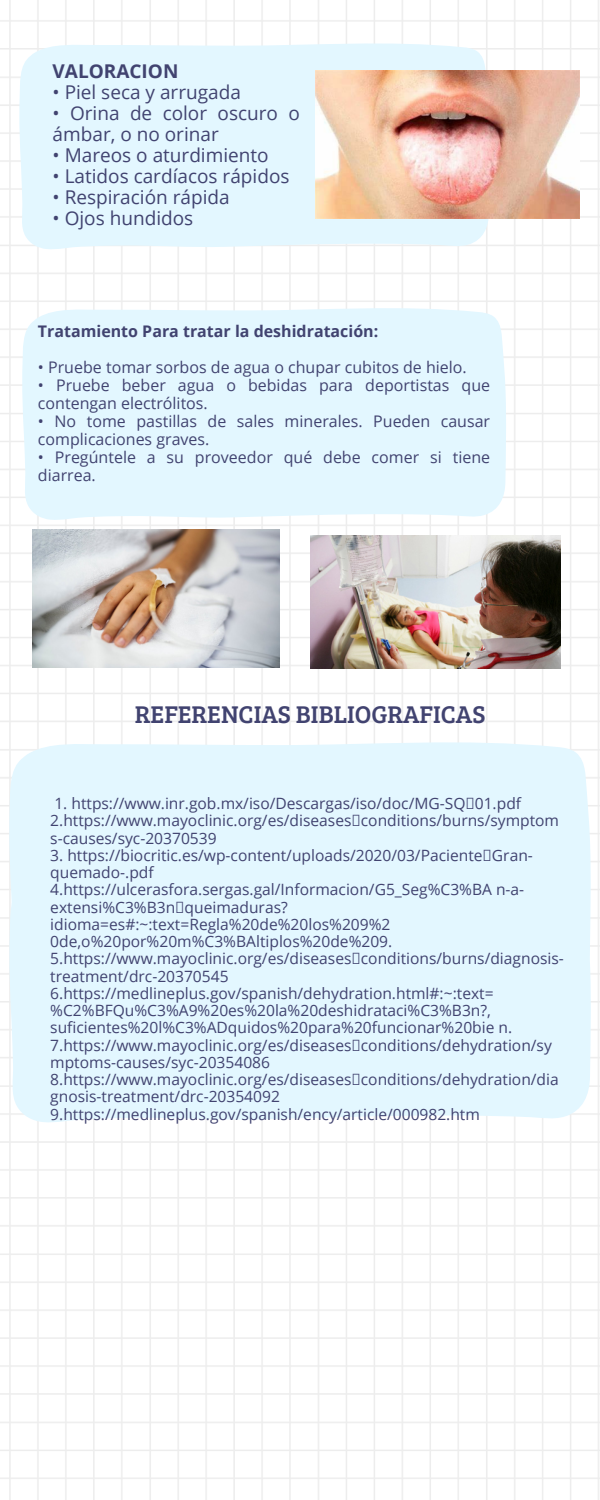
<style>
.page{position:relative;width:600px;height:1500px;background:#fff}
.page>*{position:absolute;margin:0;border:0;box-sizing:border-box;transform-origin:0 0}
.t1{font:25px "Bree Serif";color:#414370}
.t2{font:19px/21px "Open Sans";color:#414370}
.t3{font:700 19px "Open Sans";color:#414370}
.t4{font:16px/18px "Open Sans";color:#414370}
.t5{font:700 16px "Open Sans";color:#414370}
.t6{font:15.6px/17.2px "Open Sans";color:#414370}
</style>
<div class="page">
<img style="left:0;top:0;width:600px;height:1500px">
<svg style="left:19px;top:40px;width:471px;height:210px;background:#e4f7fe"></svg>
<div style="left:8px;top:738px;width:583px;height:260px;background:#e3f7ff"></div>
<div style="left:9px;top:864px;width:582px;height:259px;background:#e3f7ff"></div>
<div style="left:22px;top:304px;width:485px;height:217px;background:#e3f7ff"></div>
<img style="left:316px;top:71px;width:263px;height:147px">
<img style="left:33px;top:529px;width:246px;height:139px">
<img style="left:310px;top:536px;width:250px;height:132px">
<p class="t3" style="left:53px;top:58px;width:127px">VALORACION</p>
<p class="t2" style="left:53px;top:81px;width:190px">• Piel seca y arrugada</p>
<p class="t2" style="left:53px;top:102px;width:249px">• Orina de color oscuro o ámbar, o no orinar</p>
<p class="t2" style="left:53px;top:144px;width:218px">• Mareos o aturdimiento</p>
<p class="t2" style="left:53px;top:165px;width:238px">• Latidos cardíacos rápidos</p>
<p class="t2" style="left:53px;top:186px;width:179px">• Respiración rápida</p>
<p class="t2" style="left:53px;top:207px;width:142px">• Ojos hundidos</p>
<p class="t5" style="left:38px;top:320px;width:342px">Tratamiento Para tratar la deshidratación:</p>
<p class="t4" style="left:38px;top:358px;width:430px">• Pruebe tomar sorbos de agua o chupar cubitos de hielo.</p>
<p class="t4" style="left:38px;top:376px;width:454px">• Pruebe beber agua o bebidas para deportistas que contengan electrólitos.</p>
<p class="t4" style="left:38px;top:412px;width:454px">• No tome pastillas de sales minerales. Pueden causar complicaciones graves.</p>
<p class="t4" style="left:38px;top:448px;width:454px">• Pregúntele a su proveedor qué debe comer si tiene diarrea.</p>
<p class="t1" style="left:135px;top:696px;width:352px">REFERENCIAS BIBLIOGRAFICAS</p>
<p class="t6" style="left:54px;top:794px;width:468px">1. https://www.inr.gob.mx/iso/Descargas/iso/doc/MG-SQ 01.pdf</p>
<h3 class="t6" style="left:50px;top:812px;width:510px">2.https://www.mayoclinic.org/es/diseases conditions/burns/symptom s-causes/syc-20370539</h3>
<p class="t6" style="left:50px;top:846px;width:484px">3. https://biocritic.es/wp-content/uploads/2020/03/Paciente Gran&shy;quemado-.pdf</p>
<p class="t6" style="left:50px;top:881px;width:476px">4.https://ulcerasfora.sergas.gal/Informacion/G5_Seg%C3%BA n-a&shy;extensi%C3%B3n queimaduras? idioma=es#:~:text=Regla%20de%20los%209%2<br>0de,o%20por%20m%C3%BAltiplos%20de%209.</p>
<p class="t6" style="left:50px;top:950px;width:515px">5.https://www.mayoclinic.org/es/diseases conditions/burns/diagnosis&shy;treatment/drc-20370545</p>
<p class="t6" style="left:50px;top:984px;width:463px">6.https://medlineplus.gov/spanish/dehydration.html#:~:text= %C2%BFQu%C3%A9%20es%20la%20deshidrataci%C3%B3n?, suficientes%20l%C3%ADquidos%20para%20funcionar%20bie n.</p>
<p class="t6" style="left:50px;top:1036px;width:503px">7.https://www.mayoclinic.org/es/diseases conditions/dehydration/sy mptoms-causes/syc-20354086</p>
<p class="t6" style="left:50px;top:1070px;width:510px">8.https://www.mayoclinic.org/es/diseases conditions/dehydration/dia gnosis-treatment/drc-20354092</p>
<h1 class="t6" style="left:50px;top:1105px;width:431px">9.https://medlineplus.gov/spanish/ency/article/000982.htm</h1>
</div>
